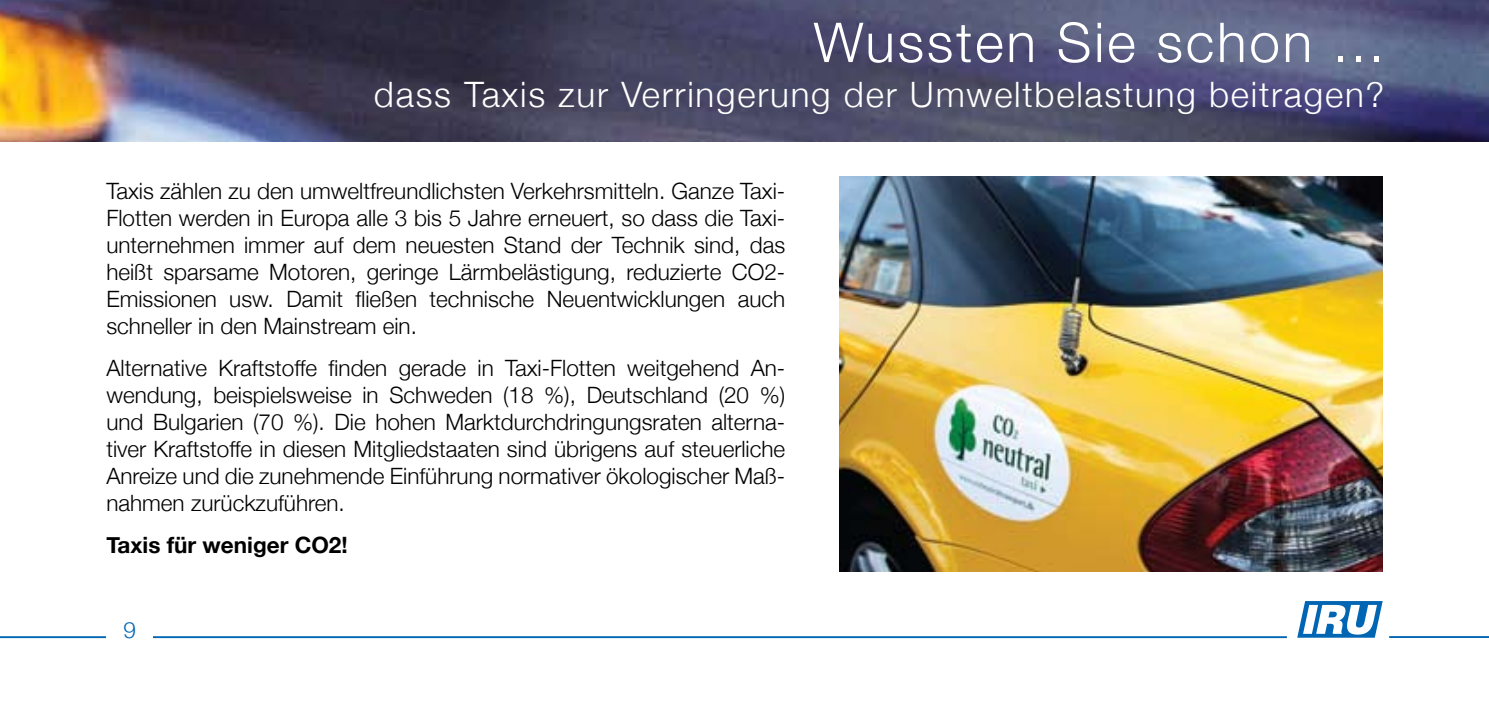
<style>
.page{position:relative;width:1489px;height:709px;background:#fff}
.page>*{position:absolute;margin:0;border:0;box-sizing:border-box;transform-origin:0 0}
.t1{font:300 55px "Helvetica Neue";letter-spacing:.05em;color:#fff}
.t2{font:300 35px "Helvetica Neue";letter-spacing:.05em;color:#fff}
.t3{font:300 22.5px/27px "Helvetica Neue";color:#000;text-align:justify}
.t4{font:700 22.5px "Helvetica Neue";color:#000}
.t5{font:300 22.5px "Helvetica Neue";color:#0066b3}
</style>
<div class="page">
<img style="left:0;top:0;width:1488px;height:142px">
<hr style="left:1388px;top:636px;width:100px;height:2px;background:#0066b3">
<svg style="left:1297px;top:601px;width:85px;height:36px"></svg>
<hr style="left:0;top:636px;width:1286px;height:2px;background:#0066b3">
<div style="left:106px;top:616px;width:47px;height:29px;background:#fff"></div>
<img style="left:839px;top:177px;width:543px;height:394px">
<h1 class="t1" style="left:813px;top:9px;width:572px">Wussten Sie schon ...</h1>
<h2 class="t2" style="left:374px;top:73px;width:1011px">dass Taxis zur Verringerung der Umweltbelastung beitragen?</h2>
<p class="t3" style="left:106px;top:176px;width:680px">Taxis zählen zu den umweltfreundlichsten Verkehrsmitteln. Ganze Taxi-Flotten werden in Europa alle 3 bis 5 Jahre erneuert, so dass die Taxi&shy;unternehmen immer auf dem neuesten Stand der Technik sind, das heißt sparsame Motoren, geringe Lärmbelästigung, reduzierte CO2- Emissionen usw. Damit fließen technische Neuentwicklungen auch schneller in den Mainstream ein.</p>
<p class="t3" style="left:106px;top:353px;width:680px">Alternative Kraftstoffe finden gerade in Taxi-Flotten weitgehend An&shy;wendung, beispielsweise in Schweden (18 %), Deutschland (20 %) und Bulgarien (70 %). Die hohen Marktdurchdringungsraten alterna&shy;tiver Kraftstoffe in diesen Mitgliedstaaten sind übrigens auf steuerliche Anreize und die zunehmende Einführung normativer ökologischer Maß&shy;nahmen zurückzuführen.</p>
<p class="t4" style="left:106px;top:531px;width:243px">Taxis für weniger CO2!</p>
<p class="t5" style="left:123px;top:616px;width:14px">9</p>
</div>
